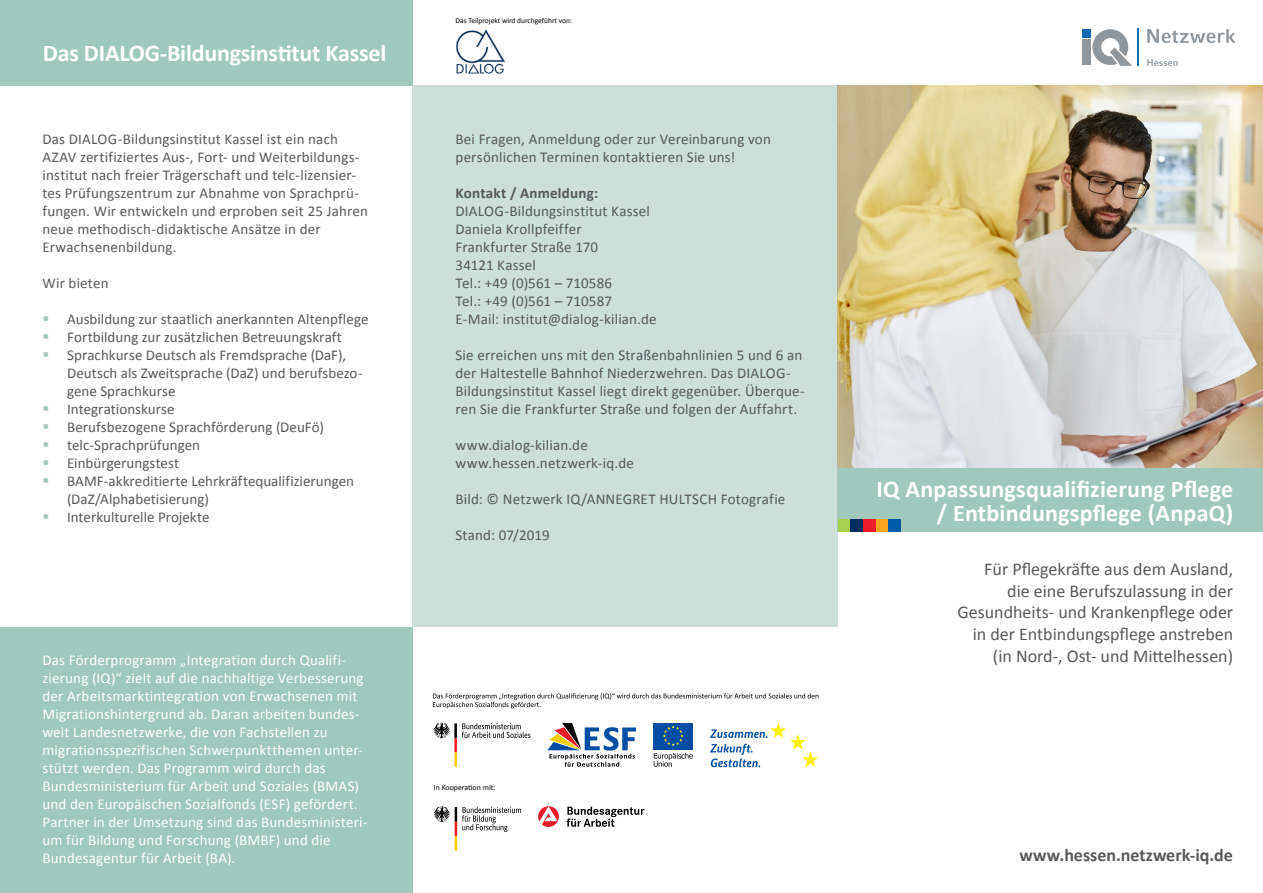
<style>
.page{position:relative;width:1263px;height:893px;background:#fff}
.page>*{position:absolute;margin:0;border:0;box-sizing:border-box;transform-origin:0 0}
.t1{font:700 24px/24px "Calibri";letter-spacing:.01em;color:#fff;text-align:right}
.t2{font:700 24px "Calibri";letter-spacing:-.01em;color:#fff}
.t3{font:18px/21.6px "Calibri";color:#58595b;text-align:right}
.t4{font:700 18px "Calibri";color:#58595b}
.t5{font:15px/18px "Calibri";letter-spacing:.01em;color:#58595b}
.t6{font:15px/18px "Calibri";letter-spacing:.01em;color:#fff}
.t7{font:700 15px "Calibri";letter-spacing:.015em;color:#58595b}
.t8{font:7.95px "Calibri";color:#000}
.t9{font:7.5px "Calibri";color:#000}
</style>
<div class="page">
<div style="left:0;top:0;width:412px;height:85px;background:#a1c8bd"></div>
<div style="left:0;top:627px;width:412px;height:266px;background:#a1c8bd"></div>
<div style="left:412px;top:85px;width:426px;height:542px;background:#ccdfd9"></div>
<div style="left:1082px;top:40px;width:9px;height:25px;background:#8e979d"></div>
<div style="left:1082px;top:29px;width:9px;height:9px;background:#1268b3"></div>
<svg style="left:1092px;top:29px;width:40px;height:37px"></svg>
<hr style="left:1137px;top:29px;width:1px;height:37px;background:#1268b3">
<svg style="left:1147px;top:59px;width:30px;height:7px"></svg>
<svg style="left:1147px;top:29px;width:88px;height:14px"></svg>
<div style="left:838px;top:468px;width:425px;height:63px;background:#a1c8bd"></div>
<div style="left:863px;top:519px;width:13px;height:12px;background:#ed1c29"></div>
<div style="left:838px;top:519px;width:12px;height:12px;background:#a5cf4d"></div>
<div style="left:876px;top:519px;width:13px;height:12px;background:#faa61a"></div>
<div style="left:888px;top:519px;width:13px;height:12px;background:#005baa"></div>
<div style="left:850px;top:519px;width:13px;height:12px;background:#00305f"></div>
<svg style="left:433px;top:723px;width:97px;height:44px"></svg>
<svg style="left:547px;top:722px;width:89px;height:45px"></svg>
<svg style="left:433px;top:806px;width:88px;height:44px"></svg>
<svg style="left:567px;top:807px;width:77px;height:20px"></svg>
<svg style="left:538px;top:806px;width:21px;height:21px"></svg>
<svg style="left:654px;top:753px;width:39px;height:14px"></svg>
<div style="left:654px;top:723px;width:39px;height:26px;background:#034ea2"></div>
<svg style="left:663px;top:726px;width:20px;height:20px"></svg>
<svg style="left:710px;top:722px;width:108px;height:45px"></svg>
<svg style="left:433px;top:693px;width:385px;height:15px"></svg>
<img style="left:838px;top:85px;width:425px;height:383px">
<img style="left:456px;top:29px;width:49px;height:45px">
<h1 class="t2" style="left:43px;top:38px;width:345px">Das DIALOG-Bildungsinstitut Kassel</h1>
<p class="t5" style="left:42px;top:130px;width:327px">Das DIALOG-Bildungsinstitut Kassel ist ein nach AZAV zertifiziertes Aus-, Fort- und Weiterbildungs&shy;institut nach freier Trägerschaft und telc-lizensier&shy;tes Prüfungszentrum zur Abnahme von Sprachprü&shy;fungen. Wir entwickeln und erproben seit 25 Jahren neue methodisch-didaktische Ansätze in der Erwachsenenbildung.</p>
<p class="t5" style="left:42px;top:274px;width:68px">Wir bieten</p>
<p class="t5" style="left:67px;top:310px;width:303px">Ausbildung zur staatlich anerkannten Altenpflege Fortbildung zur zusätzlichen Betreuungskraft Sprachkurse Deutsch als Fremdsprache (DaF), Deutsch als Zweitsprache (DaZ) und berufsbezo&shy;gene Sprachkurse<br>Integrationskurse<br>Berufsbezogene Sprachförderung (DeuFö) telc-Sprachprüfungen<br>Einbürgerungstest<br>BAMF-akkreditierte Lehrkräftequalifizierungen (DaZ/Alphabetisierung)<br>Interkulturelle Projekte</p>
<p class="t6" style="left:43px;top:651px;width:327px">Das Förderprogramm „Integration durch Qualifi&shy;zierung (IQ)“ zielt auf die nachhaltige Verbesserung der Arbeitsmarktintegration von Erwachsenen mit Migrationshintergrund ab. Daran arbeiten bundes&shy;weit Landesnetzwerke, die von Fachstellen zu migrationsspezifischen Schwerpunktthemen unter&shy;stützt werden. Das Programm wird durch das Bundesministerium für Arbeit und Soziales (BMAS) und den Europäischen Sozialfonds (ESF) gefördert.<br>Partner in der Umsetzung sind das Bundesministeri&shy;um für Bildung und Forschung (BMBF) und die Bundesagentur für Arbeit (BA).</p>
<p class="t9" style="left:455px;top:15px;width:118px">Das Teilprojekt wird durchgeführt von:</p>
<p class="t5" style="left:455px;top:130px;width:317px">Bei Fragen, Anmeldung oder zur Vereinbarung von persönlichen Terminen kontaktieren Sie uns!</p>
<p class="t7" style="left:455px;top:183px;width:144px">Kontakt / Anmeldung:</p>
<p class="t5" style="left:455px;top:202px;width:203px">DIALOG-Bildungsinstitut Kassel<br>Daniela Krollpfeiffer<br>Frankfurter Straße 170<br>34121 Kassel<br>Tel.: +49 (0)561 – 710586<br>Tel.: +49 (0)561 – 710587<br>E-Mail: institut@dialog-kilian.de</p>
<p class="t5" style="left:455px;top:346px;width:350px">Sie erreichen uns mit den Straßenbahnlinien 5 und 6 an der Haltestelle Bahnhof Niederzwehren. Das DIALOG-Bildungsinstitut Kassel liegt direkt gegenüber. Überque&shy;ren Sie die Frankfurter Straße und folgen der Auffahrt.</p>
<p class="t5" style="left:455px;top:436px;width:180px">www.dialog-kilian.de www.hessen.netzwerk-iq.de</p>
<p class="t5" style="left:455px;top:490px;width:331px">Bild: © Netzwerk IQ/ANNEGRET HULTSCH Fotografie</p>
<p class="t5" style="left:455px;top:526px;width:96px">Stand: 07/2019</p>
<p class="t8" style="left:434px;top:782px;width:63px">In Kooperation mit:</p>
<h1 class="t1" style="left:876px;top:477px;width:358px">IQ Anpassungsqualifizierung Pflege / Entbindungspflege (AnpaQ)</h1>
<p class="t3" style="left:957px;top:558px;width:277px">Für Pflegekräfte aus dem Ausland, die eine Berufszulassung in der Gesundheits- und Krankenpflege oder in der Entbindungspflege anstreben (in Nord-, Ost- und Mittelhessen)</p>
<p class="t4" style="left:1019px;top:843px;width:215px">www.hessen.netzwerk-iq.de</p>
</div>
